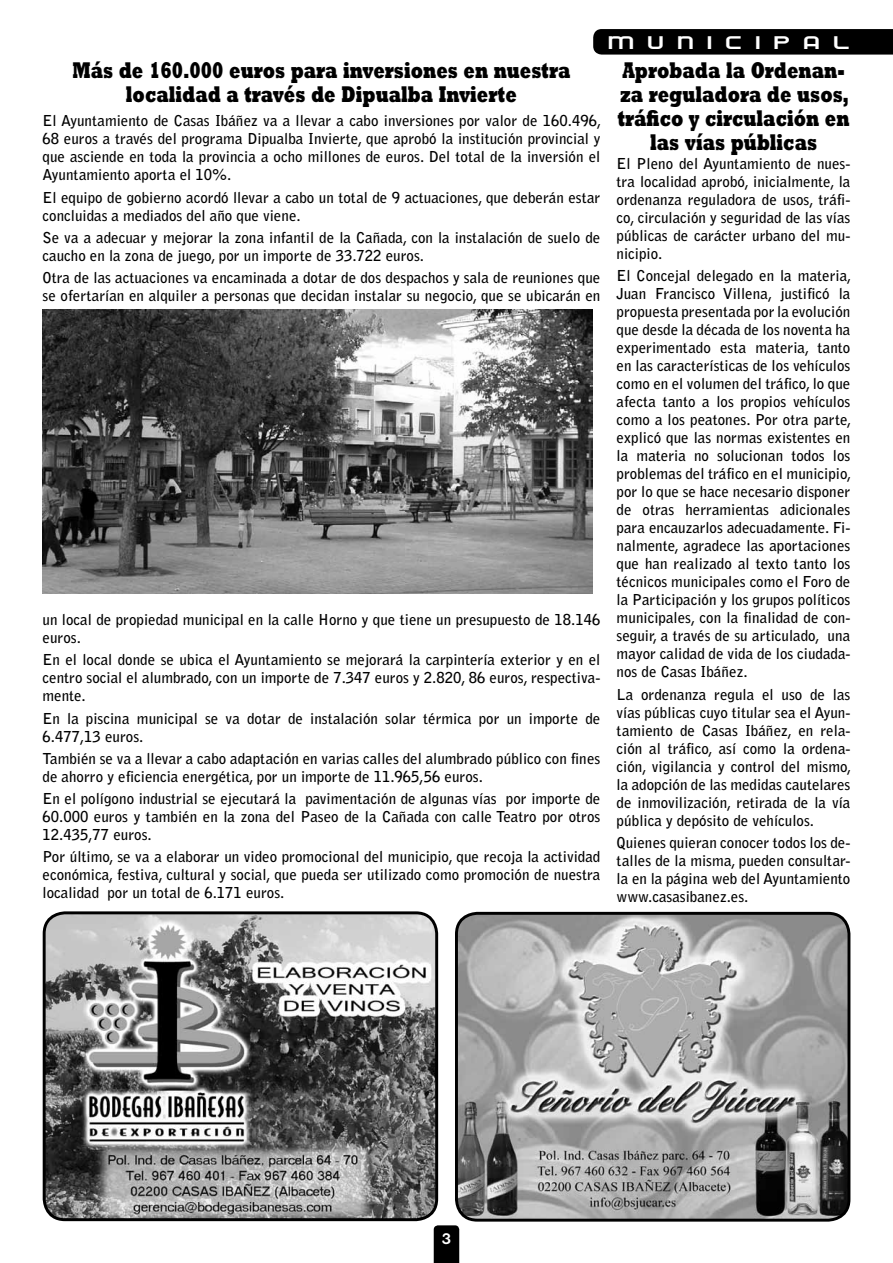
<style>
.page{position:relative;width:893px;height:1263px;background:#fff}
.page>*{position:absolute;margin:0;border:0;box-sizing:border-box;transform-origin:0 0}
.t1{font:24.75px "Empire Builder Document";letter-spacing:.37em;color:#fff;scale:1.27 1}
.t2{font:800 23.1px/24px "Rockwell";color:#000;text-align:center;scale:.71 1}
.t3{font:700 15px/18px "Bell Gothic Std";color:#000;text-align:justify}
.t4{font:700 13.5px "Rocko FLF";color:#fff}
</style>
<div class="page">
<svg style="left:593px;top:29px;width:300px;height:26px"></svg>
<svg style="left:434px;top:1225px;width:25px;height:38px"></svg>
<img style="left:44px;top:915px;width:393px;height:305px">
<div style="left:43px;top:911px;width:395px;height:310px;border:3px solid #000;border-radius:21px"></div>
<img style="left:456px;top:913px;width:393px;height:307px">
<div style="left:455px;top:912px;width:395px;height:309px;border:3px solid #000;border-radius:21px"></div>
<img style="left:43px;top:310px;width:550px;height:283px">
<h2 class="t2" style="left:73px;top:57px;width:703px">Más de 160.000 euros para inversiones en nuestra localidad a través de Dipualba Invierte</h2>
<p class="t3" style="left:43px;top:112px;width:560px">El Ayuntamiento de Casas Ibáñez va a llevar a cabo inversiones por valor de 160.496, 68 euros a través del programa Dipualba Invierte, que aprobó la institución provincial y que asciende en toda la provincia a ocho millones de euros. Del total de la inversión el Ayuntamiento aporta el 10%.</p>
<p class="t3" style="left:43px;top:188px;width:559px">El equipo de gobierno acordó llevar a cabo un total de 9 actuaciones, que deberán estar concluidas a mediados del año que viene.</p>
<p class="t3" style="left:43px;top:228px;width:559px">Se va a adecuar y mejorar la zona infantil de la Cañada, con la instalación de suelo de caucho en la zona de juego, por un importe de 33.722 euros.</p>
<p class="t3" style="left:43px;top:269px;width:559px">Otra de las actuaciones va encaminada a dotar de dos despachos y sala de reuniones que se ofertarían en alquiler a personas que decidan instalar su negocio, que se ubicarán en</p>
<p class="t3" style="left:43px;top:611px;width:559px">un local de propiedad municipal en la calle Horno y que tiene un presupuesto de 18.146 euros.</p>
<p class="t3" style="left:43px;top:651px;width:559px">En el local donde se ubica el Ayuntamiento se mejorará la carpintería exterior y en el centro social el alumbrado, con un importe de 7.347 euros y 2.820, 86 euros, respectiva&shy;mente.</p>
<p class="t3" style="left:43px;top:709px;width:559px">En la piscina municipal se va dotar de instalación solar térmica por un importe de<br>6.477,13 euros.</p>
<p class="t3" style="left:43px;top:749px;width:559px">También se va a llevar a cabo adaptación en varias calles del alumbrado público con fines de ahorro y eficiencia energética, por un importe de 11.965,56 euros.</p>
<p class="t3" style="left:43px;top:790px;width:559px">En el polígono industrial se ejecutará la pavimentación de algunas vías por importe de 60.000 euros y también en la zona del Paseo de la Cañada con calle Teatro por otros 12.435,77 euros.</p>
<p class="t3" style="left:43px;top:848px;width:559px">Por último, se va a elaborar un video promocional del municipio, que recoja la actividad económica, festiva, cultural y social, que pueda ser utilizado como promoción de nuestra localidad por un total de 6.171 euros.</p>
<h1 class="t1" style="left:607px;top:28px;width:193px">municipal</h1>
<h2 class="t2" style="left:618px;top:57px;width:328px">Aprobada la Ordenan&shy;za reguladora de usos, tráfico y circulación en las vías públicas</h2>
<p class="t3" style="left:617px;top:155px;width:235px">El Pleno del Ayuntamiento de nues&shy;tra localidad aprobó, inicialmente, la ordenanza reguladora de usos, tráfi&shy;co, circulación y seguridad de las vías públicas de carácter urbano del mu&shy;nicipio.</p>
<p class="t3" style="left:617px;top:267px;width:236px">El Concejal delegado en la materia, Juan Francisco Villena, justificó la propuesta presentada por la evolución que desde la década de los noventa ha experimentado esta materia, tanto en las características de los vehículos como en el volumen del tráfico, lo que afecta tanto a los propios vehículos como a los peatones. Por otra parte, explicó que las normas existentes en la materia no solucionan todos los problemas del tráfico en el municipio, por lo que se hace necesario disponer de otras herramientas adicionales para encauzarlos adecuadamente. Fi&shy;nalmente, agradece las aportaciones que han realizado al texto tanto los técnicos municipales como el Foro de la Participación y los grupos políticos municipales, con la finalidad de con&shy;seguir, a través de su articulado, una mayor calidad de vida de los ciudada&shy;nos de Casas Ibáñez.</p>
<p class="t3" style="left:617px;top:685px;width:236px">La ordenanza regula el uso de las vías públicas cuyo titular sea el Ayun&shy;tamiento de Casas Ibáñez, en rela&shy;ción al tráfico, así como la ordena&shy;ción, vigilancia y control del mismo, la adopción de las medidas cautelares de inmovilización, retirada de la vía pública y depósito de vehículos.</p>
<p class="t3" style="left:617px;top:833px;width:235px">Quienes quieran conocer todos los de&shy;talles de la misma, pueden consultar&shy;la en la página web del Ayuntamiento www.casasibanez.es.</p>
<p class="t4" style="left:442px;top:1230px;width:10px">3</p>
</div>
